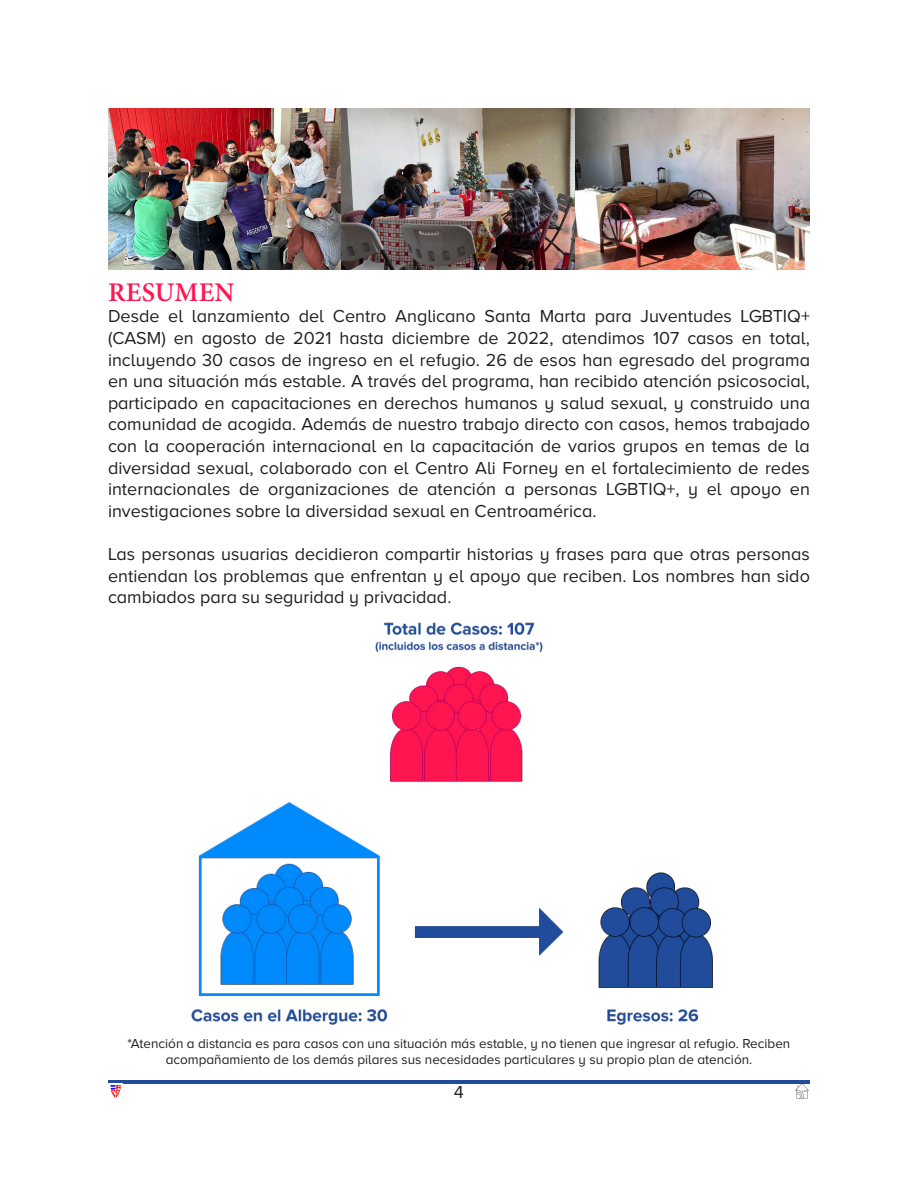
<style>
.page{position:relative;width:918px;height:1188px;background:#fff}
.page>*{position:absolute;margin:0;border:0;box-sizing:border-box;transform-origin:0 0}
.t1{font:600 27px "Minion Pro";letter-spacing:.01em;color:#ff1550}
.t2{font:18px/21.6px "Proxima Nova A";color:#231f20;text-align:justify}
.t3{font:13.5px/16.2px "Proxima Nova A";color:#231f20;text-align:center}
</style>
<div class="page">
<img style="left:191px;top:622px;width:522px;height:403px">
<hr style="left:108px;top:1080px;width:702px;height:3px;background:#214c9b">
<img style="left:110px;top:1085px;width:11px;height:13px">
<img style="left:795px;top:1084px;width:15px;height:14px">
<img style="left:108px;top:108px;width:702px;height:162px">
<p class="t1" style="left:108px;top:274px;width:128px">RESUMEN</p>
<p class="t2" style="left:108px;top:305px;width:704px">Desde el lanzamiento del Centro Anglicano Santa Marta para Juventudes LGBTIQ+ (CASM) en agosto de 2021 hasta diciembre de 2022, atendimos 107 casos en total, incluyendo 30 casos de ingreso en el refugio. 26 de esos han egresado del programa en una situación más estable. A través del programa, han recibido atención psicosocial, participado en capacitaciones en derechos humanos y salud sexual, y construido una comunidad de acogida. Además de nuestro trabajo directo con casos, hemos trabajado con la cooperación internacional en la capacitación de varios grupos en temas de la diversidad sexual, colaborado con el Centro Ali Forney en el fortalecimiento de redes internacionales de organizaciones de atención a personas LGBTIQ+, y el apoyo en investigaciones sobre la diversidad sexual en Centroamérica.</p>
<p class="t2" style="left:108px;top:543px;width:703px">Las personas usuarias decidieron compartir historias y frases para que otras personas entiendan los problemas que enfrentan y el apoyo que reciben. Los nombres han sido cambiados para su seguridad y privacidad.</p>
<p class="t3" style="left:128px;top:1035px;width:664px">*Atención a distancia es para casos con una situación más estable, y no tienen que ingresar al refugio. Reciben acompañamiento de los demás pilares sus necesidades particulares y su propio plan de atención.</p>
<p class="t2" style="left:454px;top:1081px;width:12px">4</p>
</div>
